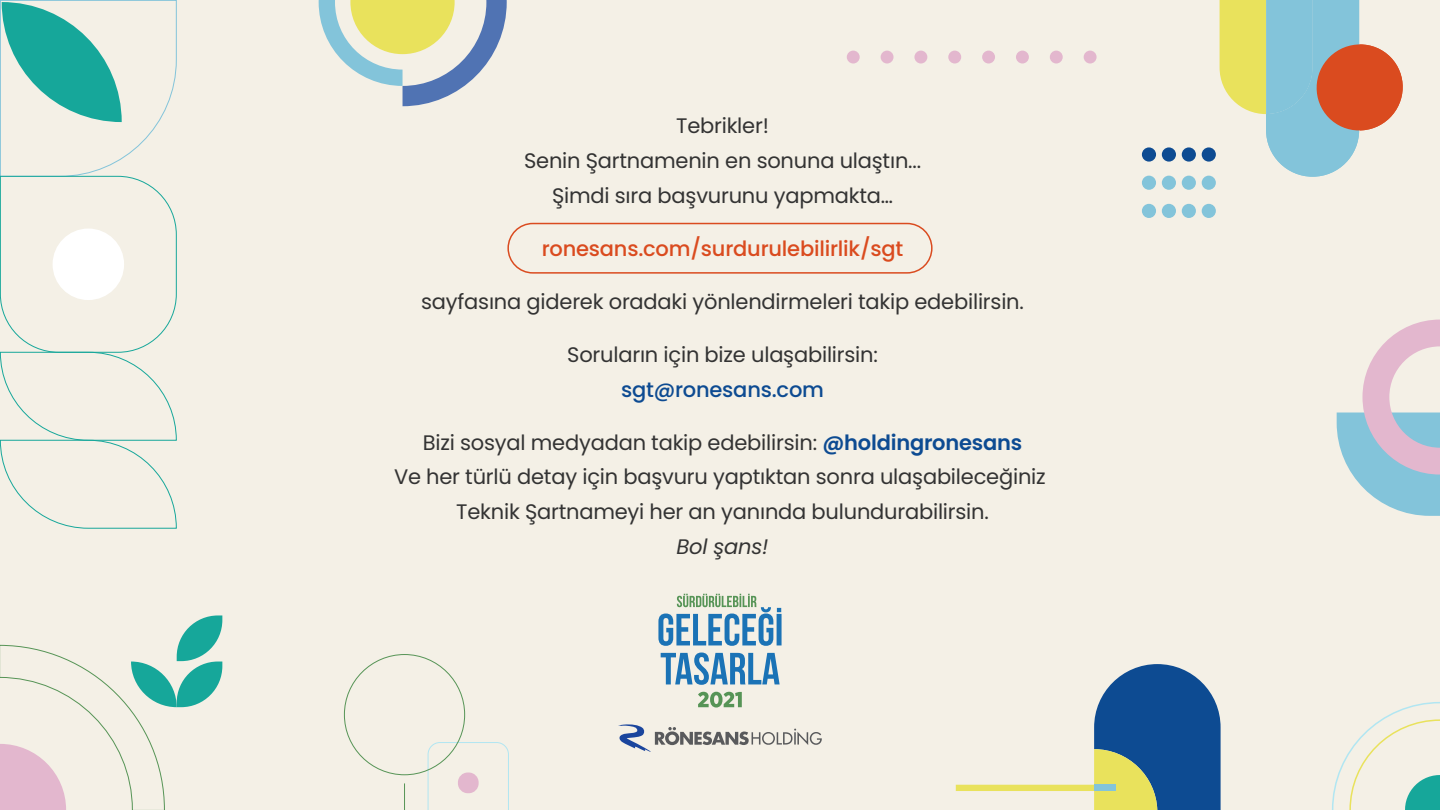
<style>
.page{position:relative;width:1440px;height:810px;background:#f4f0e6}
.page>*{position:absolute;margin:0;border:0;box-sizing:border-box;transform-origin:0 0}
.t1{font:21px/35px "Poppins";letter-spacing:-.01em;color:#333;text-align:center}
.t2{font:500 21px "Poppins";letter-spacing:-.01em;color:#da4b1f}
.t3{font:500 21px "Poppins";letter-spacing:-.01em;color:#0d4b92}
.t4{font:italic 21px "Poppins";letter-spacing:-.01em;color:#333}
.s1{font-weight:600;color:#0d4b92}
</style>
<div class="page">
<div style="left:1202px;top:147px;width:14px;height:15px;background:#0d4b92;border-radius:50%"></div>
<div style="left:1182px;top:147px;width:14px;height:15px;background:#0d4b92;border-radius:50%"></div>
<div style="left:1162px;top:147px;width:14px;height:15px;background:#0d4b92;border-radius:50%"></div>
<div style="left:1142px;top:147px;width:14px;height:15px;background:#0d4b92;border-radius:50%"></div>
<div style="left:1202px;top:176px;width:14px;height:14px;background:#83c4da;border-radius:50%"></div>
<div style="left:1182px;top:176px;width:14px;height:14px;background:#83c4da;border-radius:50%"></div>
<div style="left:1162px;top:176px;width:14px;height:14px;background:#83c4da;border-radius:50%"></div>
<div style="left:1142px;top:176px;width:14px;height:14px;background:#83c4da;border-radius:50%"></div>
<div style="left:1202px;top:204px;width:14px;height:14px;background:#83c4da;border-radius:50%"></div>
<div style="left:1182px;top:204px;width:14px;height:14px;background:#83c4da;border-radius:50%"></div>
<div style="left:1162px;top:204px;width:14px;height:14px;background:#83c4da;border-radius:50%"></div>
<div style="left:1142px;top:204px;width:14px;height:14px;background:#83c4da;border-radius:50%"></div>
<svg style="left:1220px;top:0;width:183px;height:177px"></svg>
<svg style="left:319px;top:0;width:188px;height:106px"></svg>
<div style="left:1084px;top:51px;width:13px;height:13px;background:#e3b7ce;border-radius:50%"></div>
<div style="left:1050px;top:51px;width:13px;height:13px;background:#e3b7ce;border-radius:50%"></div>
<div style="left:1016px;top:51px;width:13px;height:13px;background:#e3b7ce;border-radius:50%"></div>
<div style="left:982px;top:51px;width:13px;height:13px;background:#e3b7ce;border-radius:50%"></div>
<div style="left:948px;top:51px;width:13px;height:13px;background:#e3b7ce;border-radius:50%"></div>
<div style="left:914px;top:51px;width:13px;height:13px;background:#e3b7ce;border-radius:50%"></div>
<div style="left:881px;top:51px;width:13px;height:13px;background:#e3b7ce;border-radius:50%"></div>
<div style="left:847px;top:51px;width:13px;height:13px;background:#e3b7ce;border-radius:50%"></div>
<svg style="left:1094px;top:664px;width:127px;height:146px;background:#457292"></svg>
<div style="left:956px;top:785px;width:160px;height:6px;background:#e9e25c"></div>
<div style="left:1094px;top:785px;width:22px;height:6px;background:#83c4da"></div>
<svg style="left:0;top:0;width:177px;height:529px"></svg>
<svg style="left:1332px;top:702px;width:108px;height:108px"></svg>
<svg style="left:0;top:615px;width:222px;height:195px"></svg>
<svg style="left:1337px;top:320px;width:103px;height:196px"></svg>
<svg style="left:428px;top:742px;width:81px;height:68px"></svg>
<div style="left:458px;top:773px;width:21px;height:20px;background:#e3b7ce;border-radius:10px"></div>
<svg style="left:404px;top:783px;width:1px;height:27px"></svg>
<div style="left:507px;top:223px;width:426px;height:51px;border:2px solid #da4b1f;border-radius:25px"></div>
<svg style="left:618px;top:724px;width:204px;height:28px"></svg>
<svg style="left:661px;top:653px;width:119px;height:32px"></svg>
<svg style="left:658px;top:594px;width:124px;height:52px"></svg>
<svg style="left:698px;top:692px;width:44px;height:16px"></svg>
<p class="t1" style="left:524px;top:108px;width:399px">Tebrikler!<br>Senin Şartnamenin en sonuna ulaştın...<br>Şimdi sıra başvurunu yapmakta…</p>
<p class="t2" style="left:542px;top:236px;width:363px">ronesans.com/surdurulebilirlik/sgt</p>
<p class="t1" style="left:421px;top:284px;width:604px">sayfasına giderek oradaki yönlendirmeleri takip edebilirsin.</p>
<p class="t1" style="left:567px;top:337px;width:312px">Soruların için bize ulaşabilirsin:</p>
<p class="t3" style="left:621px;top:377px;width:204px">sgt@ronesans.com</p>
<p class="t1" style="left:394px;top:425px;width:653px">Bizi sosyal medyadan takip edebilirsin: <span class="s1">@holdingronesans<br></span>Ve her türlü detay için başvuru yaptıktan sonra ulaşabileceğiniz<br>Teknik Şartnameyi her an yanında bulundurabilirsin.</p>
<p class="t4" style="left:677px;top:535px;width:93px">Bol şans!</p>
</div>
